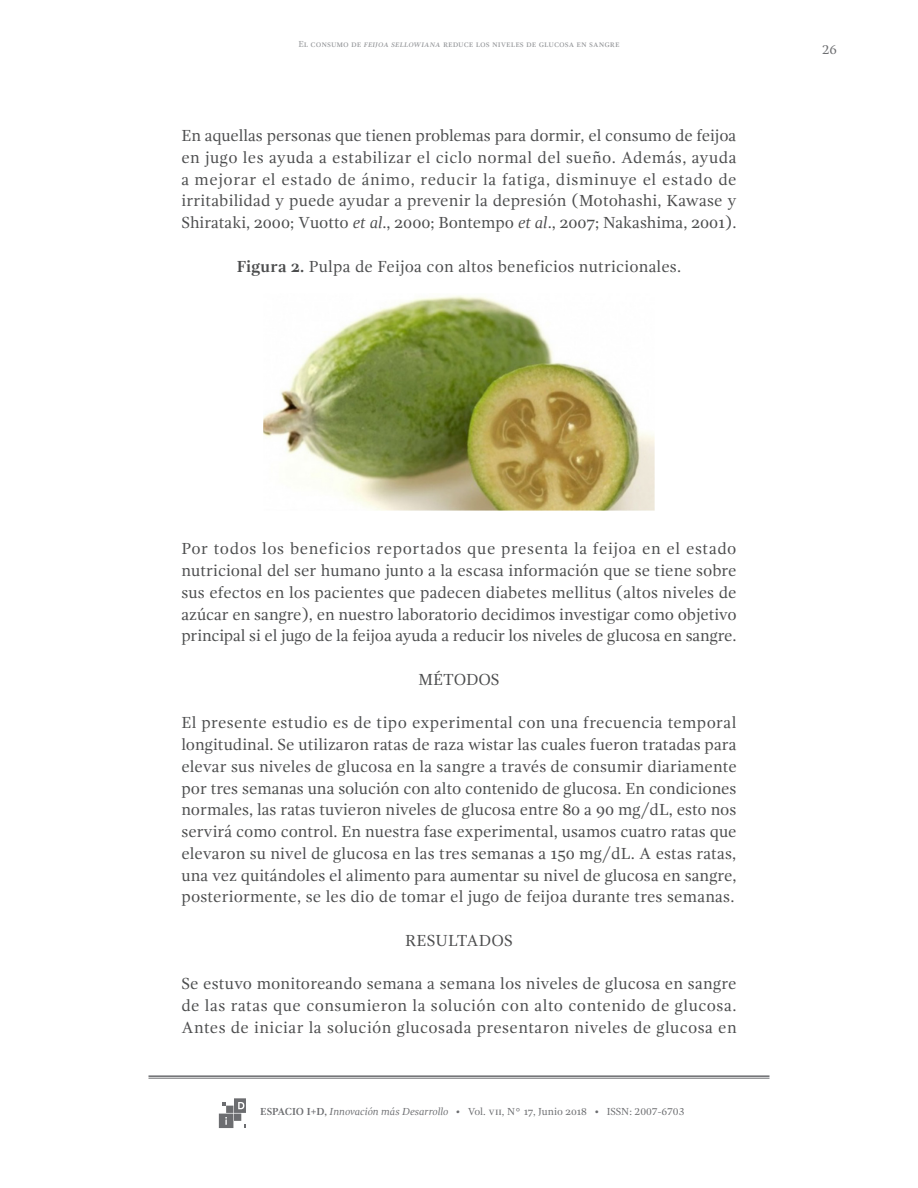
<style>
.page{position:relative;width:918px;height:1188px;background:#fff}
.page>*{position:absolute;margin:0;border:0;box-sizing:border-box;transform-origin:0 0}
.Párrafo_p{font:16.5px/21.8px "Gandhi Serif";color:#4b4c4d;text-align:justify}
.titulo_imagen{font:16.5px "Gandhi Serif";letter-spacing:.015em;color:#4b4c4d}
.titulo{font:16.5px "Gandhi Serif";color:#4b4c4d}
.t1{font:13.5px "Gandhi Serif";color:#6c6d70}
.t2{font:10.5px "Gandhi Serif";color:#6c6d70}
.t3{font:9px "Gandhi Serif";color:#939598}
.s1{font-style:italic}
.s2{font-weight:700}
</style>
<div class="page">
<hr style="left:148px;top:1075px;width:622px;height:2px;background:#6c6d70">
<hr style="left:148px;top:1078px;width:622px;height:1px;background:#6c6d70">
<svg style="left:219px;top:1098px;width:27px;height:30px"></svg>
<img style="left:264px;top:295px;width:390px;height:216px">
<p class="t3" style="left:298px;top:39px;width:323px">El consumo de <span class="s1">feijoa sellowiana</span> reduce los niveles de glucosa en sangre</p>
<p class="Párrafo_p" style="left:181px;top:125px;width:557px">En aquellas personas que tienen problemas para dormir, el consumo de feijoa en jugo les ayuda a estabilizar el ciclo normal del sueño. Además, ayuda a mejorar el estado de ánimo, reducir la fatiga, disminuye el estado de irritabilidad y puede ayudar a prevenir la depresión (Motohashi, Kawase y Shirataki, 2000; Vuotto <span class="s1">et al</span>., 2000; Bontempo <span class="s1">et al</span>., 2007; Nakashima, 2001).</p>
<p class="titulo_imagen" style="left:237px;top:257px;width:446px"><span class="s2">Figura 2.</span> Pulpa de Feijoa con altos beneficios nutricionales.</p>
<p class="t1" style="left:822px;top:42px;width:16px">26</p>
<p class="Párrafo_p" style="left:181px;top:538px;width:557px">Por todos los beneficios reportados que presenta la feijoa en el estado nutricional del ser humano junto a la escasa información que se tiene sobre sus efectos en los pacientes que padecen diabetes mellitus (altos niveles de azúcar en sangre), en nuestro laboratorio decidimos investigar como objetivo principal si el jugo de la feijoa ayuda a reducir los niveles de glucosa en sangre.</p>
<p class="titulo" style="left:418px;top:670px;width:83px">MÉTODOS</p>
<p class="Párrafo_p" style="left:181px;top:712px;width:557px">El presente estudio es de tipo experimental con una frecuencia temporal longitudinal. Se utilizaron ratas de raza wistar las cuales fueron tratadas para elevar sus niveles de glucosa en la sangre a través de consumir diariamente por tres semanas una solución con alto contenido de glucosa. En condiciones normales, las ratas tuvieron niveles de glucosa entre 80 a 90 mg/dL, esto nos servirá como control. En nuestra fase experimental, usamos cuatro ratas que elevaron su nivel de glucosa en las tres semanas a 150 mg/dL. A estas ratas, una vez quitándoles el alimento para aumentar su nivel de glucosa en sangre, posteriormente, se les dio de tomar el jugo de feijoa durante tres semanas.</p>
<p class="titulo" style="left:405px;top:931px;width:109px">RESULTADOS</p>
<p class="Párrafo_p" style="left:181px;top:973px;width:557px">Se estuvo monitoreando semana a semana los niveles de glucosa en sangre de las ratas que consumieron la solución con alto contenido de glucosa.<br>Antes de iniciar la solución glucosada presentaron niveles de glucosa en</p>
<p class="t2" style="left:260px;top:1105px;width:426px"><span class="s2">ESPACIO I+D,</span> <span class="s1">Innovación más Desarrollo •</span> Vol. vii, N° 17, Junio 2018 • ISSN: 2007-6703</p>
</div>
